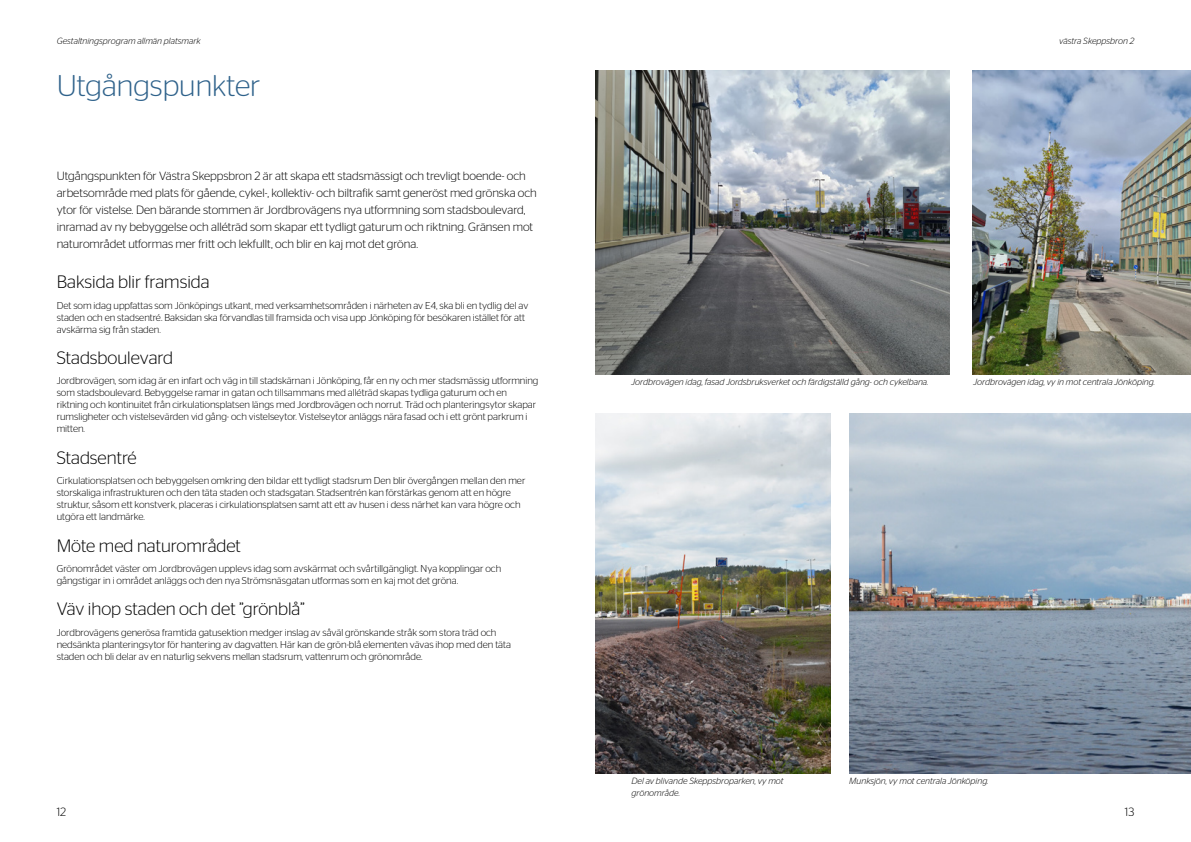
<style>
.page{position:relative;width:1191px;height:842px;background:#fff}
.page>*{position:absolute;margin:0;border:0;box-sizing:border-box;transform-origin:0 0}
.t1{font:300 30px "Stag Sans Round";color:#2f628b}
.t2{font:300 18px "Stag Sans Round";color:#000}
.t3{font:300 12px/17px "Stag Sans Round";color:#000}
.t4{font:300 10px/12px "Stag Sans Round";color:#000}
.t5{font:italic 300 9px/12px "Stag Sans Round";color:#000}
</style>
<div class="page">
<img style="left:595px;top:71px;width:355px;height:303px">
<img style="left:972px;top:71px;width:219px;height:303px">
<img style="left:595px;top:414px;width:236px;height:360px">
<img style="left:849px;top:414px;width:342px;height:360px">
<p class="t5" style="left:57px;top:34px;width:145px">Gestaltningsprogram allmän platsmark</p>
<p class="t5" style="left:1059px;top:34px;width:77px">västra Skeppsbron 2</p>
<h1 class="t1" style="left:57px;top:69px;width:205px">Utgångspunkter</h1>
<p class="t3" style="left:57px;top:167px;width:482px">Utgångspunkten för Västra Skeppsbron 2 är att skapa ett stadsmässigt och trevligt boende- och arbetsområde med plats för gående, cykel-, kollektiv- och biltrafik samt generöst med grönska och ytor för vistelse. Den bärande stommen är Jordbrovägens nya utformning som stadsboulevard, inramad av ny bebyggelse och alléträd som skapar ett tydligt gaturum och riktning. Gränsen mot naturområdet utformas mer fritt och lekfullt, och blir en kaj mot det gröna.</p>
<h2 class="t2" style="left:57px;top:272px;width:154px">Baksida blir framsida</h2>
<p class="t4" style="left:57px;top:299px;width:473px">Det som idag uppfattas som Jönköpings utkant, med verksamhetsområden i närheten av E4, ska bli en tydlig del av staden och en stadsentré. Baksidan ska förvandlas till framsida och visa upp Jönköping för besökaren istället för att avskärma sig från staden.</p>
<h2 class="t2" style="left:57px;top:348px;width:118px">Stadsboulevard</h2>
<p class="t4" style="left:57px;top:375px;width:483px">Jordbrovägen, som idag är en infart och väg in till stadskärnan i Jönköping, får en ny och mer stadsmässig utformning som stadsboulevard. Bebyggelse ramar in gatan och tillsammans med alléträd skapas tydliga gaturum och en riktning och kontinuitet från cirkulationsplatsen längs med Jordbrovägen och norrut. Träd och planteringsytor skapar rumsligheter och vistelsevärden vid gång- och vistelseytor. Vistelseytor anläggs nära fasad och i ett grönt parkrum i mitten.</p>
<h2 class="t2" style="left:57px;top:447px;width:81px">Stadsentré</h2>
<p class="t4" style="left:57px;top:475px;width:470px">Cirkulationsplatsen och bebyggelsen omkring den bildar ett tydligt stadsrum Den blir övergången mellan den mer storskaliga infrastrukturen och den täta staden och stadsgatan. Stadsentrén kan förstärkas genom att en högre struktur, såsom ett konstverk, placeras i cirkulationsplatsen samt att ett av husen i dess närhet kan vara högre och utgöra ett landmärke.</p>
<h2 class="t2" style="left:57px;top:535px;width:186px">Möte med naturområdet</h2>
<p class="t4" style="left:57px;top:562px;width:446px">Grönområdet väster om Jordbrovägen upplevs idag som avskärmat och svårtillgängligt. Nya kopplingar och gångstigar in i området anläggs och den nya Strömsnäsgatan utformas som en kaj mot det gröna.</p>
<h2 class="t2" style="left:57px;top:599px;width:250px">Väv ihop staden och det ”grönblå”</h2>
<p class="t4" style="left:57px;top:626px;width:456px">Jordbrovägens generösa framtida gatusektion medger inslag av såväl grönskande stråk som stora träd och nedsänkta planteringsytor för hantering av dagvatten. Här kan de grön-blå elementen vävas ihop med den täta staden och bli delar av en naturlig sekvens mellan stadsrum, vattenrum och grönområde.</p>
<p class="t5" style="left:631px;top:375px;width:298px">Jordbrovägen idag, fasad Jordsbruksverket och färdigställd gång- och cykelbana.</p>
<p class="t5" style="left:973px;top:375px;width:183px">Jordbrovägen idag, vy in mot centrala Jönköping.</p>
<p class="t5" style="left:631px;top:775px;width:154px">Del av blivande Skeppsbroparken, vy mot grönområde.</p>
<p class="t5" style="left:849px;top:775px;width:141px">Munksjön, vy mot centrala Jönköping.</p>
<p class="t3" style="left:57px;top:803px;width:11px">12</p>
<p class="t3" style="left:1124px;top:803px;width:11px">13</p>
</div>
